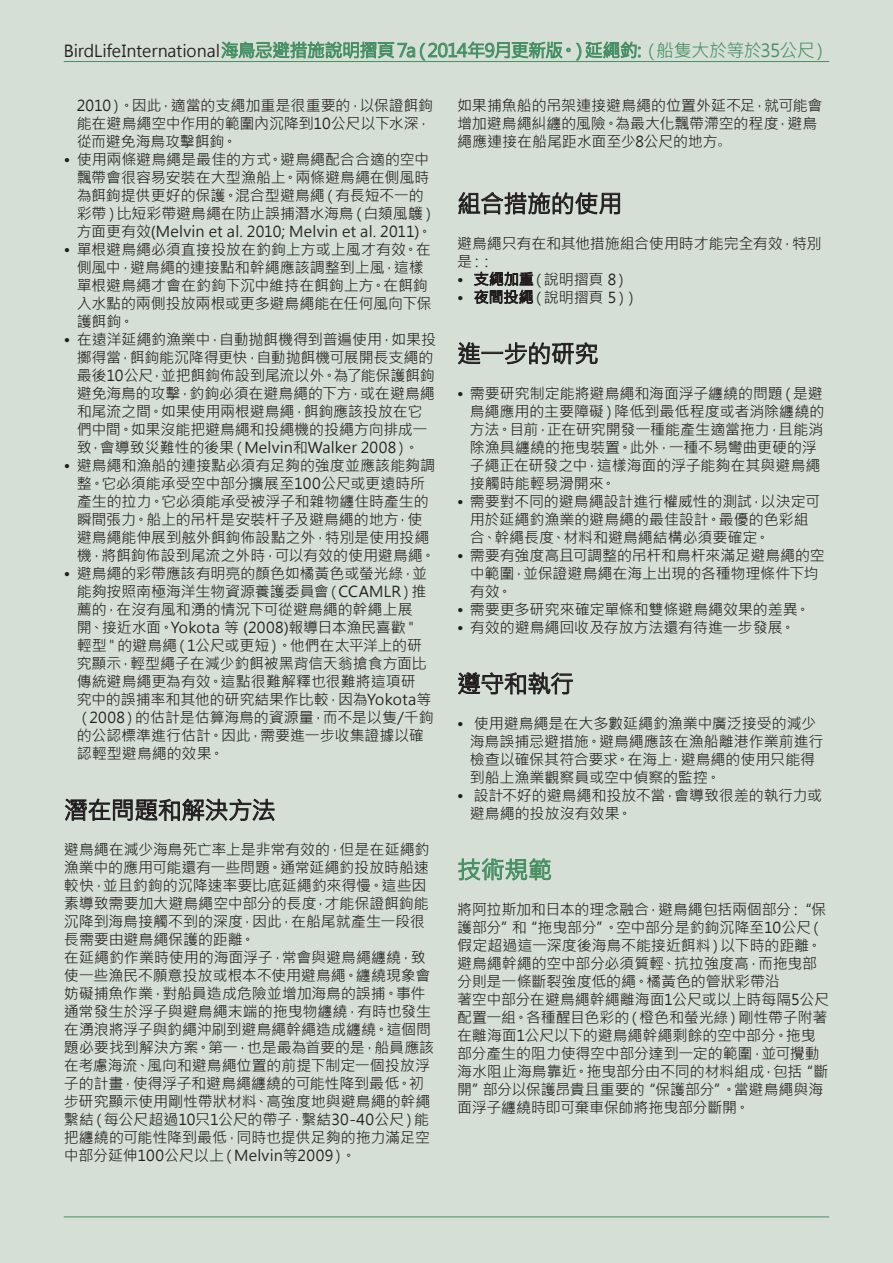
<style>
.page{position:relative;width:893px;height:1263px;background:#d5dfd5}
.page>*{position:absolute;margin:0;border:0;box-sizing:border-box;transform-origin:0 0}
.t1{font:24px "Microsoft Jheng Hei";letter-spacing:-.02em;color:#231f20}
.t2{font:24px "Microsoft Jheng Hei";color:#478f64}
.t3{font:18px "Microsoft Jheng Hei";letter-spacing:-.035em;color:#478f64}
.t4{font:15px/18px "Microsoft Jheng Hei";letter-spacing:-.005em;color:#231f20}
.s1{font-size:16.5px;color:#231f20}
.s2{font-family:"Adobe Song Std";font-weight:300}
</style>
<div class="page">
<hr style="left:64px;top:1216px;width:765px;height:1px;background:#478f64">
<hr style="left:64px;top:61px;width:765px;height:1px;background:#478f64">
<svg style="left:221px;top:42px;width:420px;height:18px"></svg>
<svg style="left:65px;top:798px;width:210px;height:23px"></svg>
<svg style="left:458px;top:192px;width:162px;height:23px"></svg>
<svg style="left:474px;top:272px;width:59px;height:32px"></svg>
<svg style="left:458px;top:342px;width:23px;height:23px"></svg>
<div style="left:482px;top:352px;width:21px;height:2px;border:1px solid #211d1e"></div>
<svg style="left:504px;top:342px;width:94px;height:23px"></svg>
<svg style="left:458px;top:672px;width:115px;height:23px"></svg>
<svg style="left:458px;top:858px;width:93px;height:22px"></svg>
<p class="t3" style="left:64px;top:39px;width:767px"><span class="s1">BirdLife International</span> 海鳥忌避措施說明摺頁 7a（2014年9月更新版。）延繩釣: （船隻大於等於35公尺）</p>
<p class="t4" style="left:77px;top:97px;width:358px">2010）。因此，適當的支繩加重是很重要的，以保證餌鉤能在避鳥繩空中作用的範圍內沉降到10公尺以下水深，從而避免海鳥攻擊餌鉤。</p>
<p class="t4" style="left:77px;top:151px;width:361px;text-indent:-13px">• 使用兩條避鳥繩是最佳的方式。避鳥繩配合合適的空中飄帶會很容易安裝在大型漁船上。兩條避鳥繩在側風時為餌鉤提供更好的保護。混合型避鳥繩（有長短不一的彩帶）比短彩帶避鳥繩在防止誤捕潛水海鳥（白頦風鸌）方面更有效(Melvin et al. 2010; Melvin et al. 2011)。</p>
<p class="t4" style="left:77px;top:241px;width:356px;text-indent:-13px">• 單根避鳥繩必須直接投放在釣鉤上方或上風才有效。在側風中，避鳥繩的連接點和幹繩應該調整到上風，這樣單根避鳥繩才會在釣鉤下沉中維持在餌鉤上方。在餌鉤入水點的兩側投放兩根或更多避鳥繩能在任何風向下保護餌鉤。</p>
<p class="t4" style="left:77px;top:331px;width:361px;text-indent:-13px">• 在遠洋延繩釣漁業中，自動抛餌機得到普遍使用，如果投擲得當，餌鉤能沉降得更快，自動抛餌機可展開長支繩的最後10公尺，並把餌鉤佈設到尾流以外。為了能保護餌鉤避免海鳥的攻擊，釣鉤必須在避鳥繩的下方，或在避鳥繩和尾流之間。如果使用兩根避鳥繩，餌鉤應該投放在它們中間。如果沒能把避鳥繩和投繩機的投繩方向排成一致，會導致災難性的後果（Melvin和Walker 2008）。</p>
<p class="t4" style="left:77px;top:457px;width:360px;text-indent:-13px">• 避鳥繩和漁船的連接點必須有足夠的強度並應該能夠調整。它必須能承受空中部分擴展至100公尺或更遠時所產生的拉力。它必須能承受被浮子和雜物纏住時產生的瞬間張力。船上的吊杆是安裝杆子及避鳥繩的地方，使避鳥繩能伸展到舷外餌鉤佈設點之外，特別是使用投繩機，將餌鉤佈設到尾流之外時，可以有效的使用避鳥繩。</p>
<p class="t4" style="left:77px;top:565px;width:359px;text-indent:-13px">• 避鳥繩的彩帶應該有明亮的顏色如橘黃色或螢光綠，並能夠按照南極海洋生物資源養護委員會（CCAMLR）推薦的，在沒有風和湧的情況下可從避鳥繩的幹繩上展<br>開、接近水面。Yokota 等 (2008)報導日本漁民喜歡＂輕型＂的避鳥繩（1公尺或更短）。他們在太平洋上的研究顯示，輕型繩子在減少釣餌被黑背信天翁搶食方面比傳統避鳥繩更為有效。這點很難解釋也很難將這項研究中的誤捕率和其他的研究結果作比較，因為Yokota等（2008）的估計是估算海鳥的資源量，而不是以隻/千鉤的公認標準進行估計。因此，需要進一步收集證據以確認輕型避鳥繩的效果。</p>
<h1 class="t1" style="left:64px;top:795px;width:213px">潛在問題和解決方法</h1>
<p class="t4" style="left:64px;top:841px;width:372px">避鳥繩在減少海鳥死亡率上是非常有效的，但是在延繩釣漁業中的應用可能還有一些問題。通常延繩釣投放時船速較快，並且釣鉤的沉降速率要比底延繩釣來得慢。這些因素導致需要加大避鳥繩空中部分的長度，才能保證餌鉤能沉降到海鳥接觸不到的深度，因此，在船尾就產生一段很長需要由避鳥繩保護的距離。<br>在延繩釣作業時使用的海面浮子，常會與避鳥繩纏繞，致使一些漁民不願意投放或根本不使用避鳥繩。纏繞現象會妨礙捕魚作業，對船員造成危險並增加海鳥的誤捕。事件通常發生於浮子與避鳥繩末端的拖曳物纏繞，有時也發生在湧浪將浮子與釣繩沖刷到避鳥繩幹繩造成纏繞。這個問題必要找到解決方案。第一，也是最為首要的是，船員應該在考慮海流、風向和避鳥繩位置的前提下制定一個投放浮子的計畫，使得浮子和避鳥繩纏繞的可能性降到最低。初步研究顯示使用剛性帶狀材料、高強度地與避鳥繩的幹繩繫結（每公尺超過10只1公尺的帶子，繫結30-40公尺）能把纏繞的可能性降到最低，同時也提供足夠的拖力滿足空中部分延伸100公尺以上（Melvin等2009）。</p>
<p class="t4" style="left:457px;top:96px;width:367px">如果捕魚船的吊架連接避鳥繩的位置外延不足，就可能會增加避鳥繩糾纏的風險。為最大化飄帶滯空的程度，避鳥繩應連接在船尾距水面至少8公尺的地方<span class="s2">。</span></p>
<h1 class="t1" style="left:457px;top:189px;width:167px">組合措施的使用</h1>
<p class="t4" style="left:457px;top:234px;width:366px">避鳥繩只有在和其他措施組合使用時才能完全有效，特別是：：</p>
<p class="t4" style="left:457px;top:270px;width:173px">• 支繩加重（說明摺頁 8）</p>
<p class="t4" style="left:457px;top:288px;width:183px">• 夜間投繩（說明摺頁 5））</p>
<h1 class="t1" style="left:457px;top:339px;width:143px">進一步的研究</h1>
<p class="t4" style="left:470px;top:384px;width:356px;text-indent:-13px">• 需要研究制定能將避鳥繩和海面浮子纏繞的問題（是避鳥繩應用的主要障礙）降低到最低程度或者消除纏繞的方法。目前，正在研究開發一種能產生適當拖力，且能消除漁具纏繞的拖曳裝置。此外，一種不易彎曲更硬的浮子繩正在研發之中，這樣海面的浮子能夠在其與避鳥繩接觸時能輕易滑開來。</p>
<p class="t4" style="left:470px;top:492px;width:352px;text-indent:-13px">• 需要對不同的避鳥繩設計進行權威性的測試，以決定可用於延繩釣漁業的避鳥繩的最佳設計。最優的色彩組合、幹繩長度、材料和避鳥繩結構必須要確定。</p>
<p class="t4" style="left:470px;top:546px;width:356px;text-indent:-13px">• 需要有強度高且可調整的吊杆和鳥杆來滿足避鳥繩的空中範圍，並保證避鳥繩在海上出現的各種物理條件下均有效。</p>
<p class="t4" style="left:457px;top:600px;width:355px">• 需要更多研究來確定單條和雙條避鳥繩效果的差異。</p>
<p class="t4" style="left:457px;top:618px;width:340px">• 有效的避鳥繩回收及存放方法還有待進一步發展。</p>
<h1 class="t1" style="left:457px;top:669px;width:118px">遵守和執行</h1>
<p class="t4" style="left:470px;top:714px;width:355px;text-indent:-13px">• 使用避鳥繩是在大多數延繩釣漁業中廣泛接受的減少海鳥誤捕忌避措施。避鳥繩應該在漁船離港作業前進行檢查以確保其符合要求。在海上，避鳥繩的使用只能得到船上漁業觀察員或空中偵察的監控。</p>
<p class="t4" style="left:470px;top:786px;width:354px;text-indent:-13px">• 設計不好的避鳥繩和投放不當，會導致很差的執行力或避鳥繩的投放沒有效果。</p>
<h1 class="t2" style="left:457px;top:855px;width:97px">技術規範</h1>
<p class="t4" style="left:457px;top:900px;width:374px">將阿拉斯加和日本的理念融合，避鳥繩包括兩個部分：“保護部分”和“拖曳部分”。空中部分是釣鉤沉降至10公尺（假定超過這一深度後海鳥不能接近餌料）以下時的距離。避鳥繩幹繩的空中部分必須質輕、抗拉強度高，而拖曳部分則是一條斷裂強度低的繩。橘黃色的管狀彩帶沿<br>著空中部分在避鳥繩幹繩離海面1公尺或以上時每隔5公尺配置一組。各種醒目色彩的（橙色和螢光綠）剛性帶子附著在離海面1公尺以下的避鳥繩幹繩剩餘的空中部分。拖曳部分產生的阻力使得空中部分達到一定的範圍，並可攪動海水阻止海鳥靠近。拖曳部分由不同的材料組成，包括“斷開”部分以保護昂貴且重要的“保護部分”。當避鳥繩與海面浮子纏繞時即可棄車保帥將拖曳部分斷開。</p>
</div>
